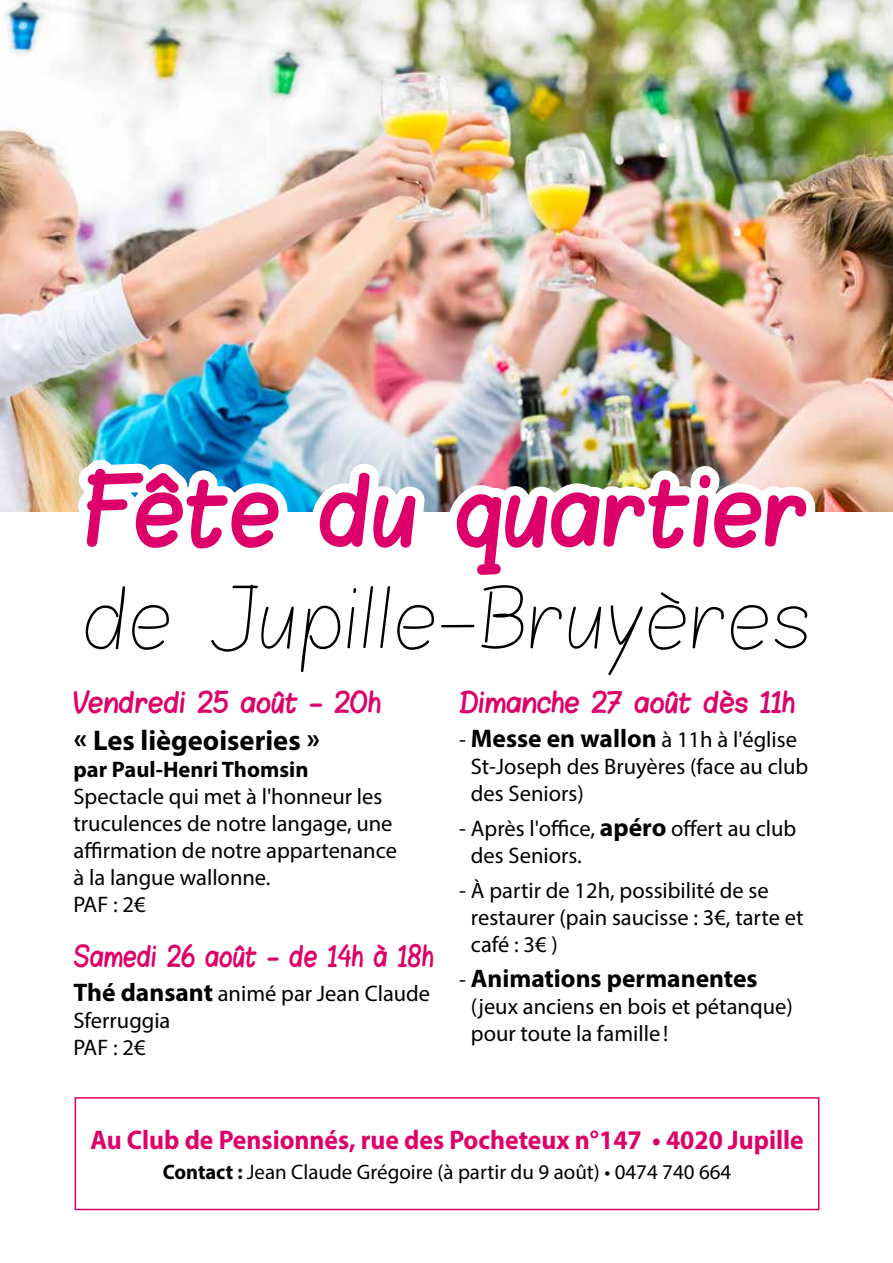
<style>
.page{position:relative;width:893px;height:1263px;background:#fff}
.page>*{position:absolute;margin:0;border:0;box-sizing:border-box;transform-origin:0 0}
.t1{font:75px "Blokletters Viltstift";color:#de006a}
.t2{font:70.5px "Blokletters Potlood";color:#000}
.t3{font:700 28.5px "Myriad Pro";color:#000}
.t4{font:700 27px "Myriad Pro";color:#de006a;scale:.95 1}
.t5{font:700 25.5px "Myriad Pro";color:#000}
.t6{font:22.5px/27px "Myriad Pro";color:#000}
.t7{font:22.5px "Blokletters Viltstift";color:#de006a}
.t8{font:22.5px "Blokletters Viltstift";color:#de006a;scale:.9 1}
.t9{font:700 22.5px "Myriad Pro";color:#000}
.t10{font:21px "Myriad Pro";color:#000}
.s1{font-weight:700;font-size:25.5px}
.s2{font-weight:400;font-size:22.5px}
.s3{font-weight:700}
</style>
<div class="page">
<div style="left:75px;top:1097px;width:744px;height:113px;border:2px solid #de006a"></div>
<img style="left:0;top:0;width:893px;height:511px">
<img style="left:62px;top:444px;width:236px;height:68px">
<img style="left:298px;top:0;width:91px;height:512px">
<img style="left:354px;top:219px;width:475px;height:293px">
<h1 class="t1" style="left:85px;top:450px;width:725px">Fête du quartier</h1>
<h2 class="t2" style="left:82px;top:572px;width:730px">de Jupille-Bruyères</h2>
<p class="t7" style="left:74px;top:684px;width:309px">Vendredi 25 août - 20h</p>
<p class="t3" style="left:74px;top:722px;width:248px">« Les liègeoiseries »</p>
<p class="t9" style="left:74px;top:755px;width:237px">par Paul-Henri Thomsin</p>
<p class="t6" style="left:74px;top:783px;width:325px">Spectacle qui met à l'honneur les truculences de notre langage, une affirmation de notre appartenance à la langue wallonne.<br>PAF : 2€</p>
<p class="t8" style="left:74px;top:938px;width:402px">Samedi 26 août - de 14h à 18h</p>
<p class="t6" style="left:74px;top:980px;width:358px"><span class="s1">Thé dansant</span> animé par Jean Claude<br>Sferruggia<br>PAF : 2€</p>
<p class="t7" style="left:459px;top:684px;width:337px">Dimanche 27 août dès 11h</p>
<p class="t6" style="left:471px;top:725px;width:339px;text-indent:-12px">- <span class="s1">Messe en wallon</span> à 11h à l'église<br>St-Joseph des Bruyères (face au club des Seniors)</p>
<p class="t6" style="left:471px;top:814px;width:327px;text-indent:-12px">- Après l'office, <span class="s1">apéro</span> offert au club des Seniors.</p>
<p class="t6" style="left:471px;top:877px;width:334px;text-indent:-12px">- À partir de 12h, possibilité de se restaurer (pain saucisse : 3€, tarte et café : 3€ )</p>
<p class="t5" style="left:459px;top:962px;width:300px"><span class="s2">-</span> Animations permanentes</p>
<p class="t6" style="left:471px;top:992px;width:323px">(jeux anciens en bois et pétanque) pour toute la famille!</p>
<p class="t4" style="left:90px;top:1122px;width:752px">Au Club de Pensionnés, rue des Pocheteux n°147 • 4020 Jupille</p>
<p class="t10" style="left:163px;top:1158px;width:570px"><span class="s3">Contact :</span> Jean Claude Grégoire (à partir du 9 août) • 0474 740 664</p>
</div>
